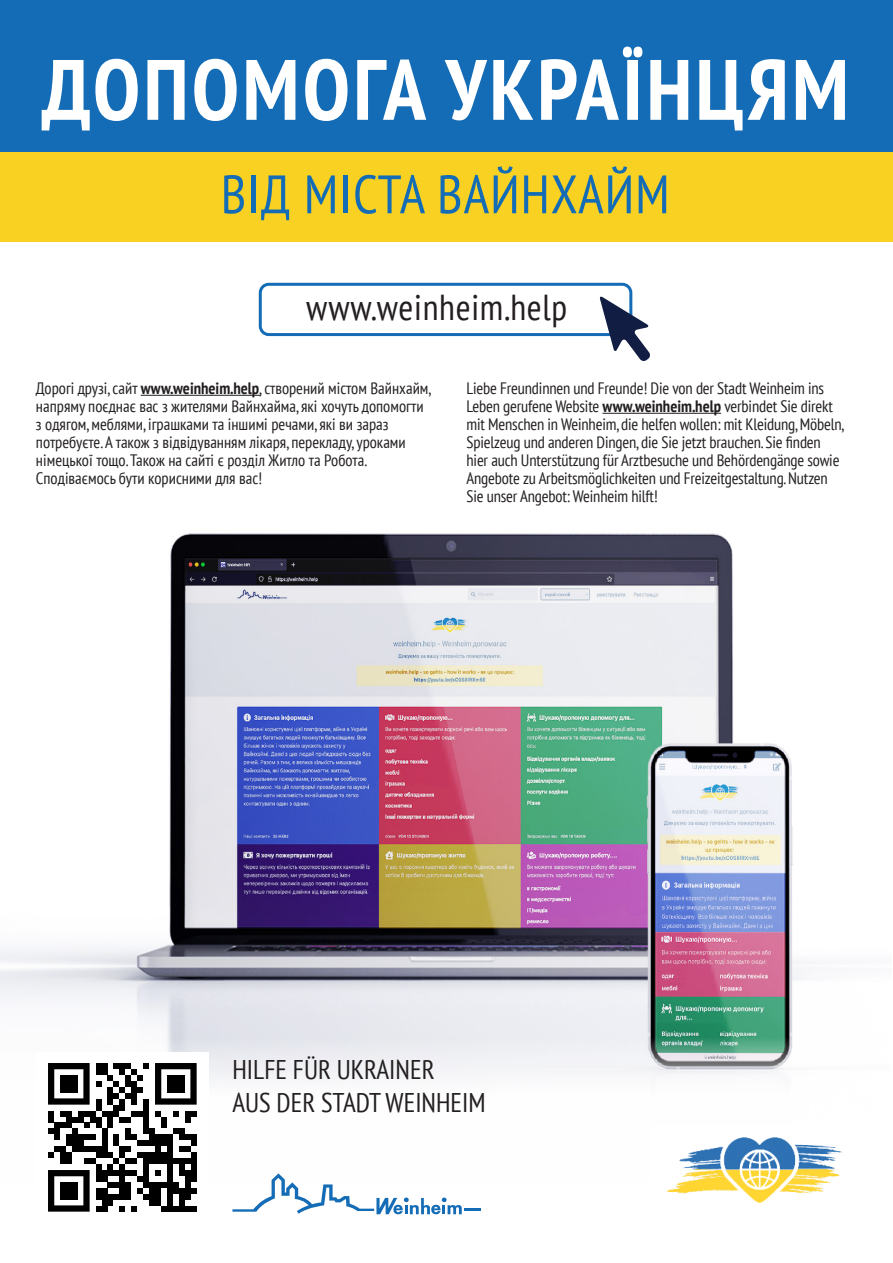
<style>
.page{position:relative;width:893px;height:1263px;background:#fff}
.page>*{position:absolute;margin:0;border:0;box-sizing:border-box;transform-origin:0 0}
.t1{font:700 condensed 85.5px "PT Sans";letter-spacing:.04em;color:#fff}
.t2{font:condensed 54px "PT Sans";letter-spacing:.02em;color:#136cb5}
.t3{font:condensed 36px "PT Sans";letter-spacing:.02em;color:#231f20}
.t4{font:condensed 27px "PT Sans";color:#231f20}
.t5{font:condensed 16.5px/18px "PT Sans";letter-spacing:-.01em;color:#231f20}
.s1{font-weight:700}
</style>
<div class="page">
<img style="left:0;top:533px;width:810px;height:547px">
<div style="left:0;top:0;width:893px;height:152px;background:#136cb5"></div>
<div style="left:0;top:152px;width:893px;height:89px;background:#f8d123"></div>
<div style="left:36px;top:1052px;width:173px;height:171px;background:#fff"></div>
<svg style="left:48px;top:1063px;width:149px;height:148px"></svg>
<div style="left:60px;top:1075px;width:18px;height:18px;background:#000"></div>
<div style="left:167px;top:1075px;width:18px;height:18px;background:#000"></div>
<div style="left:60px;top:1182px;width:18px;height:18px;background:#000"></div>
<div style="left:259px;top:283px;width:373px;height:53px;border:3px solid #136cb5;border-radius:9px"></div>
<svg style="left:599px;top:296px;width:51px;height:65px"></svg>
<hr style="left:464px;top:1208px;width:16px;height:3px;background:#136cb5">
<svg style="left:232px;top:1173px;width:230px;height:41px"></svg>
<hr style="left:141px;top:395px;width:120px;height:1px;background:#231f20">
<hr style="left:602px;top:413px;width:119px;height:1px;background:#231f20">
<img style="left:667px;top:1137px;width:176px;height:66px">
<p class="t1" style="left:42px;top:33px;width:809px">ДОПОМОГА УКРАЇНЦЯМ</p>
<p class="t2" style="left:221px;top:160px;width:450px">ВІД МІСТА ВАЙНХАЙМ</p>
<p class="t3" style="left:306px;top:284px;width:263px">www.weinheim.help</p>
<p class="t5" style="left:36px;top:379px;width:397px">Дорогі друзі, сайт <span class="s1">www.weinheim.help</span>, створений містом Вайнхайм, напряму поєднає вас з жителями Вайнхайма, які хочуть допомогти з одягом, меблями, іграшками та іншимі речами, які ви зараз потребуєте. А також з відвідуванням лікаря, перекладу, уроками німецької тощо. Також на сайті є розділ Житло та Робота.</p>
<p class="t5" style="left:36px;top:469px;width:228px">Сподіваємось бути корисними для вас!</p>
<p class="t5" style="left:466px;top:379px;width:379px">Liebe Freundinnen und Freunde! Die von der Stadt Weinheim ins Leben gerufene Website <span class="s1">www.weinheim.help</span> verbindet Sie direkt mit Menschen in Weinheim, die helfen wollen: mit Kleidung, Möbeln, Spielzeug und anderen Dingen, die Sie jetzt brauchen. Sie finden hier auch Unterstützung für Arztbesuche und Behördengänge sowie Angebote zu Arbeitsmöglichkeiten und Freizeitgestaltung. Nutzen Sie unser Angebot: Weinheim hilft!</p>
<p class="t4" style="left:232px;top:1052px;width:204px">HILFE FÜR UKRAINER</p>
<p class="t4" style="left:232px;top:1085px;width:255px">AUS DER STADT WEINHEIM</p>
</div>
